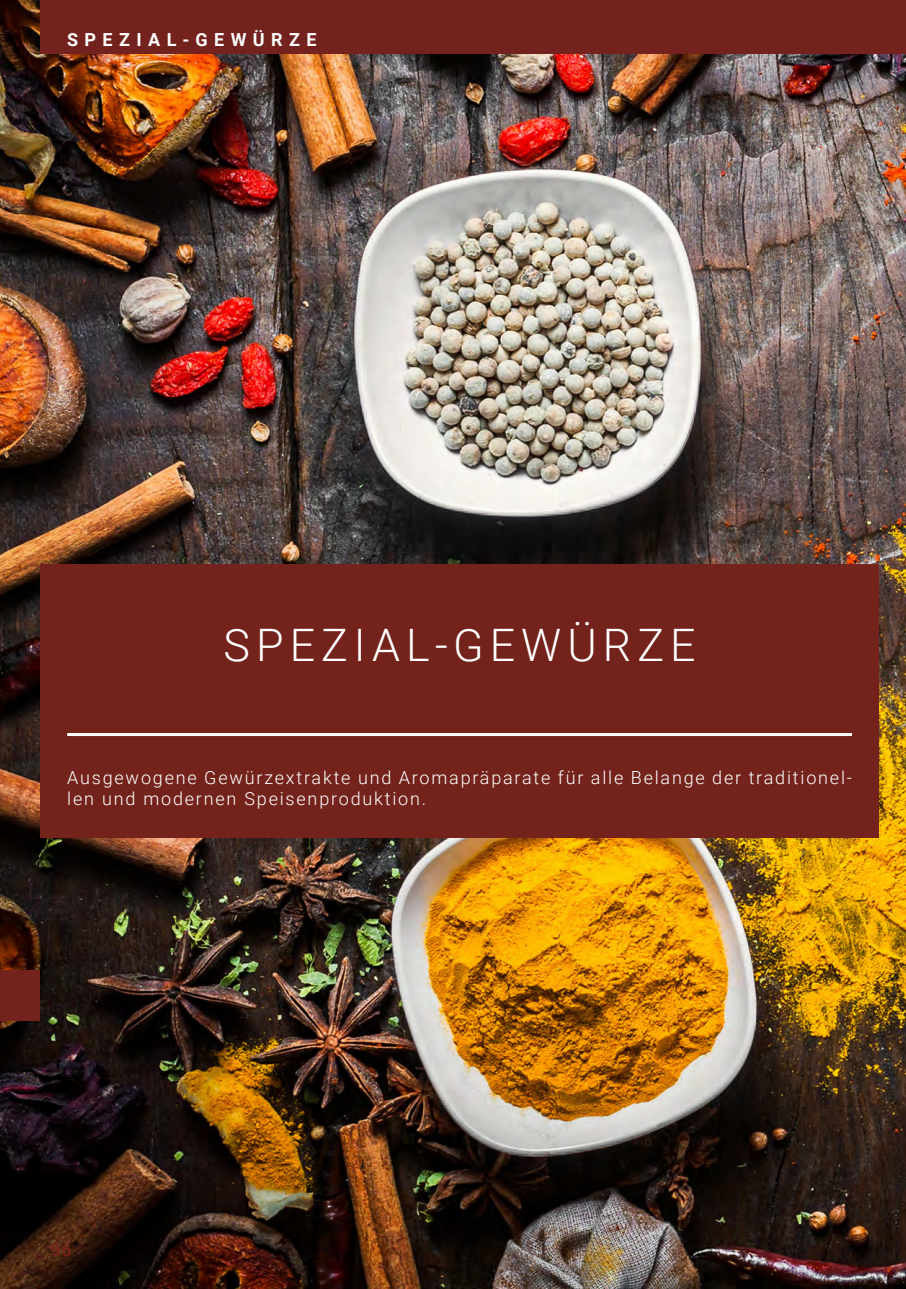
<style>
.page{position:relative;width:906px;height:1289px;background:#fff}
.page>*{position:absolute;margin:0;border:0;box-sizing:border-box;transform-origin:0 0}
.t1{font:300 44.7px "Roboto";letter-spacing:.135em;color:#fff}
.t2{font:300 18px/21.6px "Roboto";letter-spacing:.1em;color:#fff}
.t3{font:700 18px "Roboto";letter-spacing:.355em;color:#fff}
.t4{font:700 18px "Roboto";color:#73231c}
</style>
<div class="page">
<img style="left:0;top:0;width:906px;height:1288px">
<div style="left:40px;top:564px;width:838px;height:274px;background:#73231c"></div>
<hr style="left:67px;top:733px;width:785px;height:3px;background:#fff">
<div style="left:40px;top:0;width:866px;height:54px;background:#73221d"></div>
<div style="left:0;top:970px;width:40px;height:50px;background:#73221d"></div>
<p class="t3" style="left:67px;top:27px;width:251px">SPEZIAL-GEWÜRZE</p>
<h1 class="t1" style="left:223px;top:614px;width:473px">SPEZIAL-GEWÜRZE</h1>
<p class="t2" style="left:67px;top:765px;width:786px">Ausgewogene Gewürzextrakte und Aromapräparate für alle Belange der traditionel&shy;len und modernen Speisenproduktion.</p>
<p class="t4" style="left:51px;top:1236px;width:23px">96</p>
</div>
